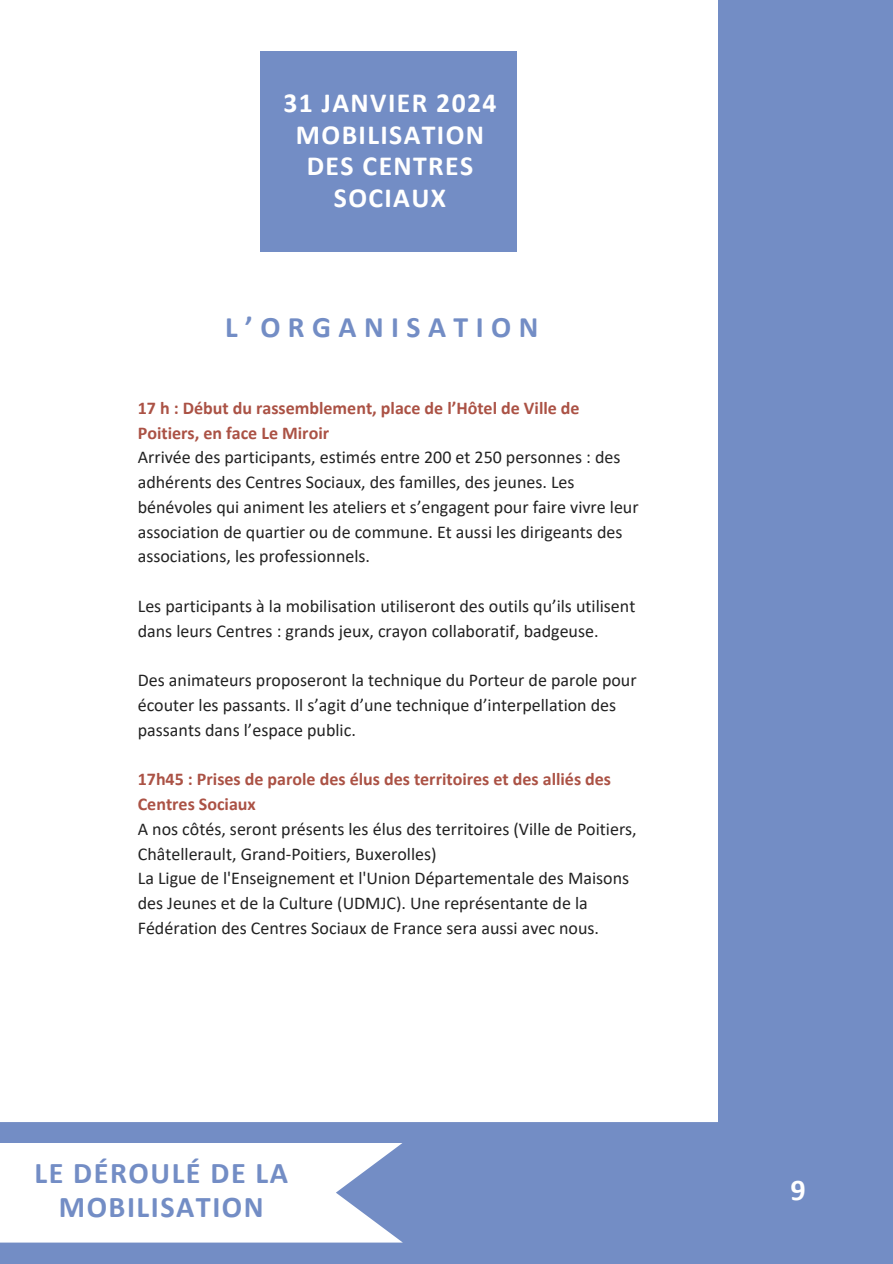
<style>
.page{position:relative;width:893px;height:1264px;background:#fff}
.page>*{position:absolute;margin:0;border:0;box-sizing:border-box;transform-origin:0 0}
.t1{font:700 30.15px/34.8px "Calibri";letter-spacing:.05em;color:#738dc5;text-align:center}
.t2{font:700 30.15px "Calibri";color:#fff}
.t3{font:700 29.85px "Calibri";letter-spacing:.25em;color:#738dc5}
.t4{font:700 27.75px/31.8px "Calibri";letter-spacing:.05em;color:#fff;text-align:center}
.t5{font:18px/24.8px "Calibri";color:#222}
.t6{font:700 18px/24.8px "Calibri";color:#ab5245}
</style>
<div class="page">
<div style="left:718px;top:0;width:174px;height:1263px;background:#738dc5"></div>
<div style="left:0;top:1122px;width:892px;height:141px;background:#738dc5"></div>
<svg style="left:0;top:1143px;width:403px;height:99px;background:#f3f5fa"></svg>
<div style="left:260px;top:51px;width:256px;height:200px;background:#738dc5"></div>
<h3 class="t4" style="left:283px;top:89px;width:215px">31 JANVIER 2024<br>MOBILISATION<br>DES CENTRES<br>SOCIAUX</h3>
<h2 class="t3" style="left:225px;top:315px;width:315px">L’ORGANISATION</h2>
<p class="t6" style="left:138px;top:397px;width:443px">17 h : Début du rassemblement, place de l’Hôtel de Ville de<br>Poitiers, en face Le Miroir</p>
<p class="t5" style="left:138px;top:446px;width:502px">Arrivée des participants, estimés entre 200 et 250 personnes : des adhérents des Centres Sociaux, des familles, des jeunes. Les bénévoles qui animent les ateliers et s’engagent pour faire vivre leur association de quartier ou de commune. Et aussi les dirigeants des associations, les professionnels.</p>
<p class="t5" style="left:138px;top:595px;width:499px">Les participants à la mobilisation utiliseront des outils qu’ils utilisent dans leurs Centres : grands jeux, crayon collaboratif, badgeuse.</p>
<p class="t5" style="left:138px;top:669px;width:500px">Des animateurs proposeront la technique du Porteur de parole pour écouter les passants. Il s’agit d’une technique d’interpellation des passants dans l’espace public.</p>
<p class="t6" style="left:138px;top:768px;width:475px">17h45 : Prises de parole des élus des territoires et des alliés des<br>Centres Sociaux</p>
<p class="t5" style="left:138px;top:818px;width:500px">A nos côtés, seront présents les élus des territoires (Ville de Poitiers, Châtellerault, Grand-Poitiers, Buxerolles)<br>La Ligue de l'Enseignement et l'Union Départementale des Maisons des Jeunes et de la Culture (UDMJC). Une représentante de la Fédération des Centres Sociaux de France sera aussi avec nous.</p>
<h1 class="t1" style="left:34px;top:1157px;width:255px">LE DÉROULÉ DE LA<br>MOBILISATION</h1>
<h1 class="t2" style="left:790px;top:1177px;width:17px">9</h1>
</div>
